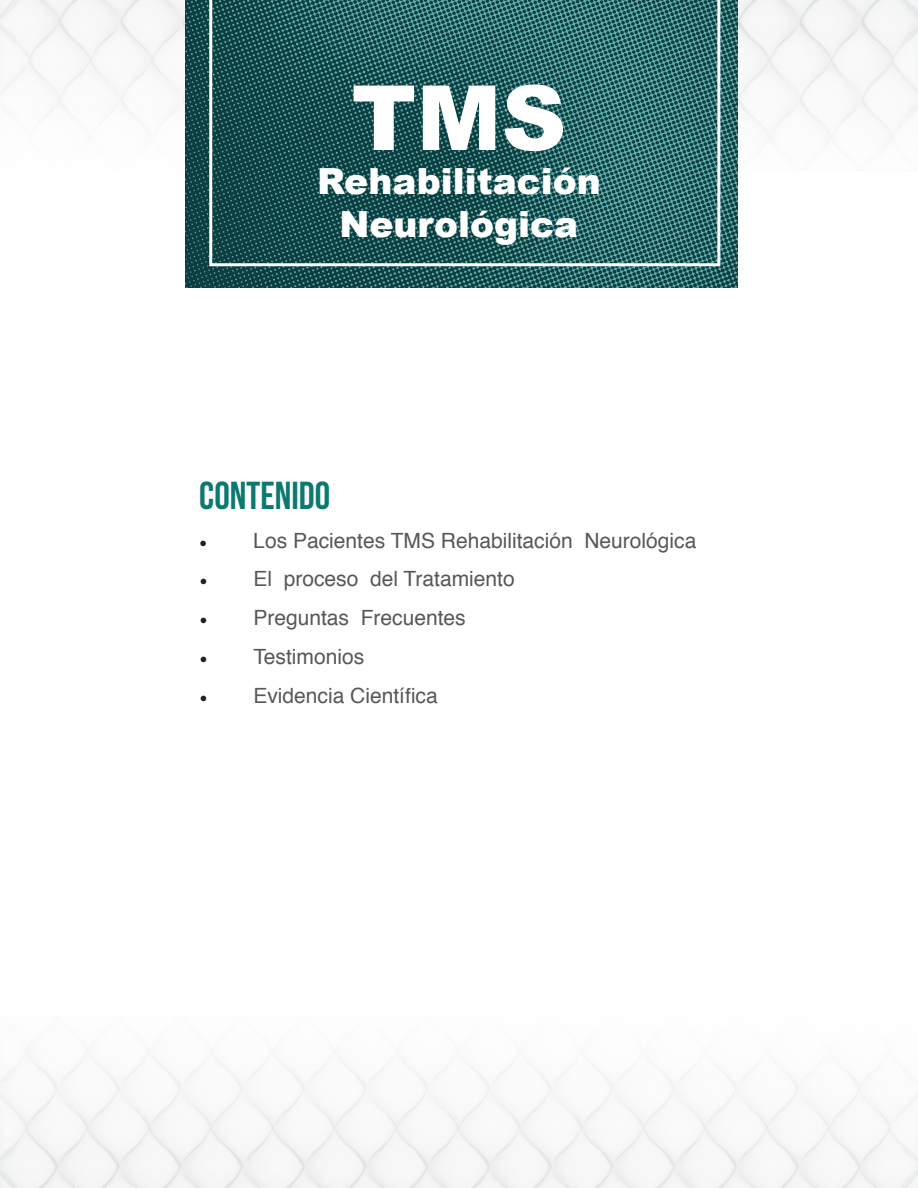
<style>
.page{position:relative;width:918px;height:1188px;background:#fff}
.page>*{position:absolute;margin:0;border:0;box-sizing:border-box;transform-origin:0 0}
.t1{font:900 90px "Arial";color:#fff}
.t2{font:39px "Bebas Neue";color:#0b796f}
.t3{font:900 36px/43.5px "Arial";color:#fff;text-align:center}
.t4{font:21px "Helvetica";color:#57585a}
.s1{font-family:"Minion Pro";color:#231f20}
</style>
<div class="page">
<img style="left:0;top:0;width:918px;height:171px">
<img style="left:185px;top:0;width:552px;height:287px">
<svg style="left:209px;top:0;width:511px;height:266px;background:#2b6465"></svg>
<img style="left:0;top:1050px;width:918px;height:138px">
<h1 class="t1" style="left:351px;top:53px;width:216px">TMS</h1>
<h3 class="t3" style="left:317px;top:158px;width:285px">Rehabilitación<br>Neurológica</h3>
<h2 class="t2" style="left:199px;top:474px;width:132px">CONTENIDO</h2>
<p class="t4" style="left:199px;top:524px;width:499px"><span class="s1">•</span> Los Pacientes TMS Rehabilitación Neurológica</p>
<p class="t4" style="left:199px;top:563px;width:317px"><span class="s1">•</span> El proceso del Tratamiento</p>
<p class="t4" style="left:199px;top:602px;width:268px"><span class="s1">•</span> Preguntas Frecuentes</p>
<p class="t4" style="left:199px;top:641px;width:166px"><span class="s1">•</span> Testimonios</p>
<p class="t4" style="left:199px;top:680px;width:240px"><span class="s1">•</span> Evidencia Científica</p>
</div>
